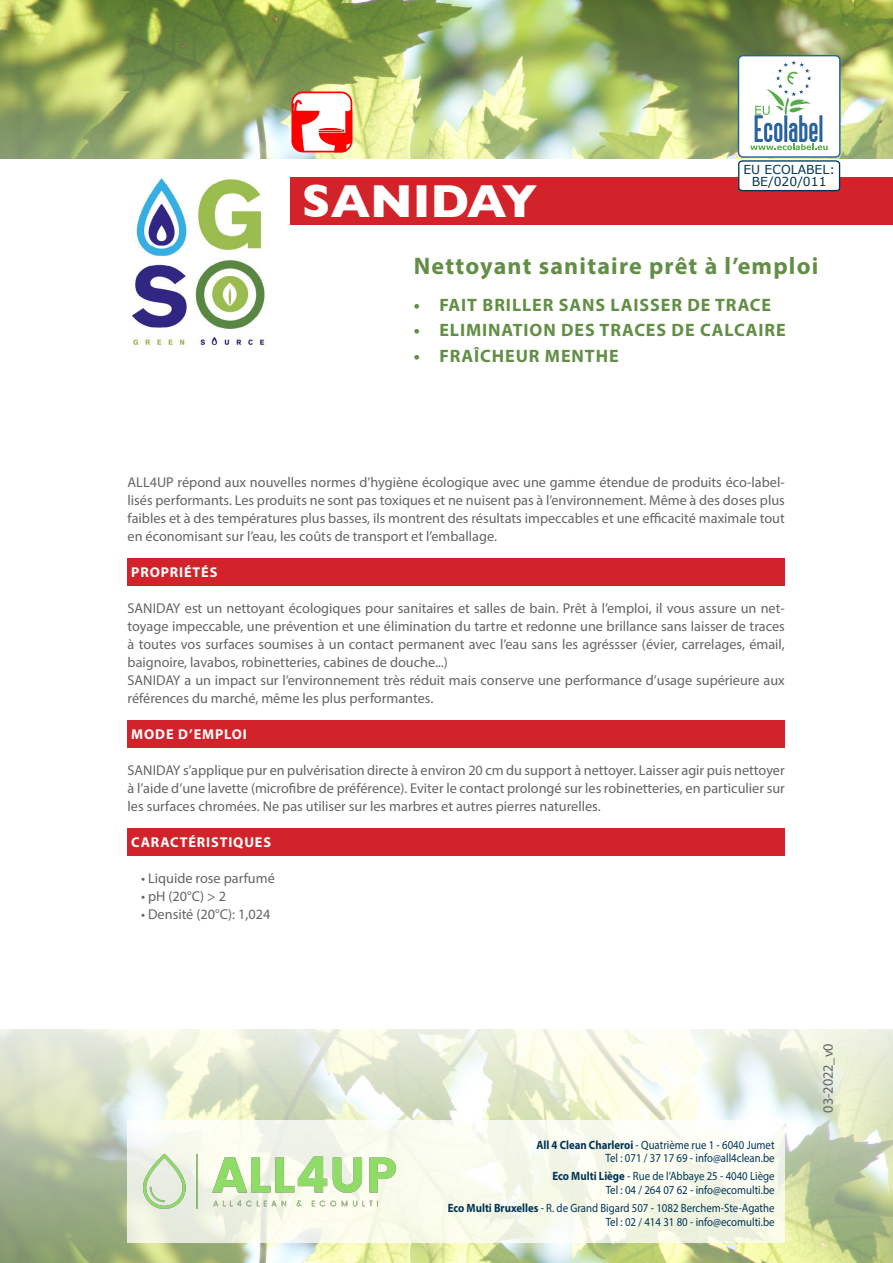
<style>
.page{position:relative;width:893px;height:1263px;background:#fff}
.page>*{position:absolute;margin:0;border:0;box-sizing:border-box;transform-origin:0 0}
.t1{font:700 47.1px "Gill Sans";color:#fff}
.t2{font:700 24px "Myriad Pro";letter-spacing:.05em;color:#628e45}
.t3{font:700 18px "Myriad Pro";letter-spacing:.05em;color:#628e45}
.t4{font:14.25px/18px "Myriad Pro";color:#636466;text-align:justify}
.t5{font:700 14.25px "Myriad Pro";letter-spacing:.06em;color:#fff}
.t6{font:12.45px/12.5px "Verdana";color:#003556;text-align:center}
.t7{font:12px/13.5px "Myriad Pro";color:#003556;text-align:right;scale:.9 1}
.s1{font-weight:700}
</style>
<div class="page">
<img style="left:0;top:0;width:893px;height:158px">
<img style="left:0;top:1029px;width:893px;height:234px">
<svg style="left:128px;top:1120px;width:657px;height:123px;fill:#fafced"></svg>
<img style="left:135px;top:1139px;width:270px;height:78px">
<div style="left:128px;top:559px;width:657px;height:27px;background:#d2232a"></div>
<div style="left:128px;top:720px;width:657px;height:27px;background:#d2232a"></div>
<div style="left:128px;top:828px;width:657px;height:27px;background:#d2232a"></div>
<div style="left:290px;top:178px;width:603px;height:47px;background:#d2232a"></div>
<img style="left:131px;top:178px;width:135px;height:168px">
<svg style="left:737px;top:55px;width:104px;height:137px"></svg>
<div style="left:292px;top:92px;width:59px;height:60px;background:#fff;border-radius:10px"></div>
<div style="left:291px;top:92px;width:61px;height:60px;border:2px solid #f00;border-radius:10px"></div>
<svg style="left:292px;top:99px;width:60px;height:53px"></svg>
<h1 class="t1" style="left:302px;top:164px;width:237px">SANIDAY</h1>
<p class="t6" style="left:743px;top:163px;width:93px">EU ECOLABEL:<br>BE/020/011</p>
<h2 class="t2" style="left:414px;top:250px;width:406px">Nettoyant sanitaire prêt à l’emploi</h2>
<p class="t3" style="left:414px;top:293px;width:359px">• FAIT BRILLER SANS LAISSER DE TRACE</p>
<p class="t3" style="left:414px;top:319px;width:373px">• ELIMINATION DES TRACES DE CALCAIRE</p>
<p class="t3" style="left:414px;top:344px;width:206px">• FRAÎCHEUR MENTHE</p>
<p class="t4" style="left:128px;top:473px;width:659px">ALL4UP répond aux nouvelles normes d’hygiène écologique avec une gamme étendue de produits éco-label&shy;lisés performants. Les produits ne sont pas toxiques et ne nuisent pas à l’environnement. Même à des doses plus faibles et à des températures plus basses, ils montrent des résultats impeccables et une efficacité maximale tout en économisant sur l’eau, les coûts de transport et l’emballage.</p>
<p class="t5" style="left:131px;top:562px;width:88px">PROPRIÉTÉS</p>
<p class="t4" style="left:128px;top:599px;width:659px;text-align:left">SANIDAY est un nettoyant écologiques pour sanitaires et salles de bain. Prêt à l’emploi, il vous assure un net&shy;toyage impeccable, une prévention et une élimination du tartre et redonne une brillance sans laisser de traces à toutes vos surfaces soumises à un contact permanent avec l’eau sans les agréssser (évier, carrelages, émail, baignoire, lavabos, robinetteries, cabines de douche...)<br>SANIDAY a un impact sur l’environnement très réduit mais conserve une performance d’usage supérieure aux références du marché, même les plus performantes.</p>
<p class="t5" style="left:131px;top:724px;width:117px">MODE D’EMPLOI</p>
<p class="t4" style="left:128px;top:761px;width:659px">SANIDAY s’applique pur en pulvérisation directe à environ 20 cm du support à nettoyer. Laisser agir puis nettoyer à l’aide d’une lavette (microfibre de préférence). Eviter le contact prolongé sur les robinetteries, en particulier sur les surfaces chromées. Ne pas utiliser sur les marbres et autres pierres naturelles.</p>
<p class="t5" style="left:131px;top:832px;width:141px">CARACTÉRISTIQUES</p>
<p class="t4" style="left:141px;top:869px;width:135px">• Liquide rose parfumé</p>
<p class="t4" style="left:141px;top:887px;width:87px">• pH (20°C) &gt; 2</p>
<p class="t4" style="left:141px;top:905px;width:131px">• Densité (20°C): 1,024</p>
<p class="t7" style="left:536px;top:1137px;width:266px"><span class="s1">All 4 Clean Charleroi</span> - Quatrième rue 1 - 6040 Jumet<br>Tel : 071 / 37 17 69 - info@all4clean.be</p>
<p class="t7" style="left:552px;top:1169px;width:248px"><span class="s1">Eco Multi Liège</span> - Rue de l’Abbaye 25 - 4040 Liège<br>Tel : 04 / 264 07 62 - info@ecomulti.be</p>
<p class="t7" style="left:448px;top:1201px;width:365px"><span class="s1">Eco Multi Bruxelles</span> - R. de Grand Bigard 507 - 1082 Berchem-Ste-Agathe<br>Tel : 02 / 414 31 80 - info@ecomulti.be</p>
<p class="t4" style="left:819px;top:1113px;width:71px;rotate:-90deg">03-2022_v0</p>
</div>
